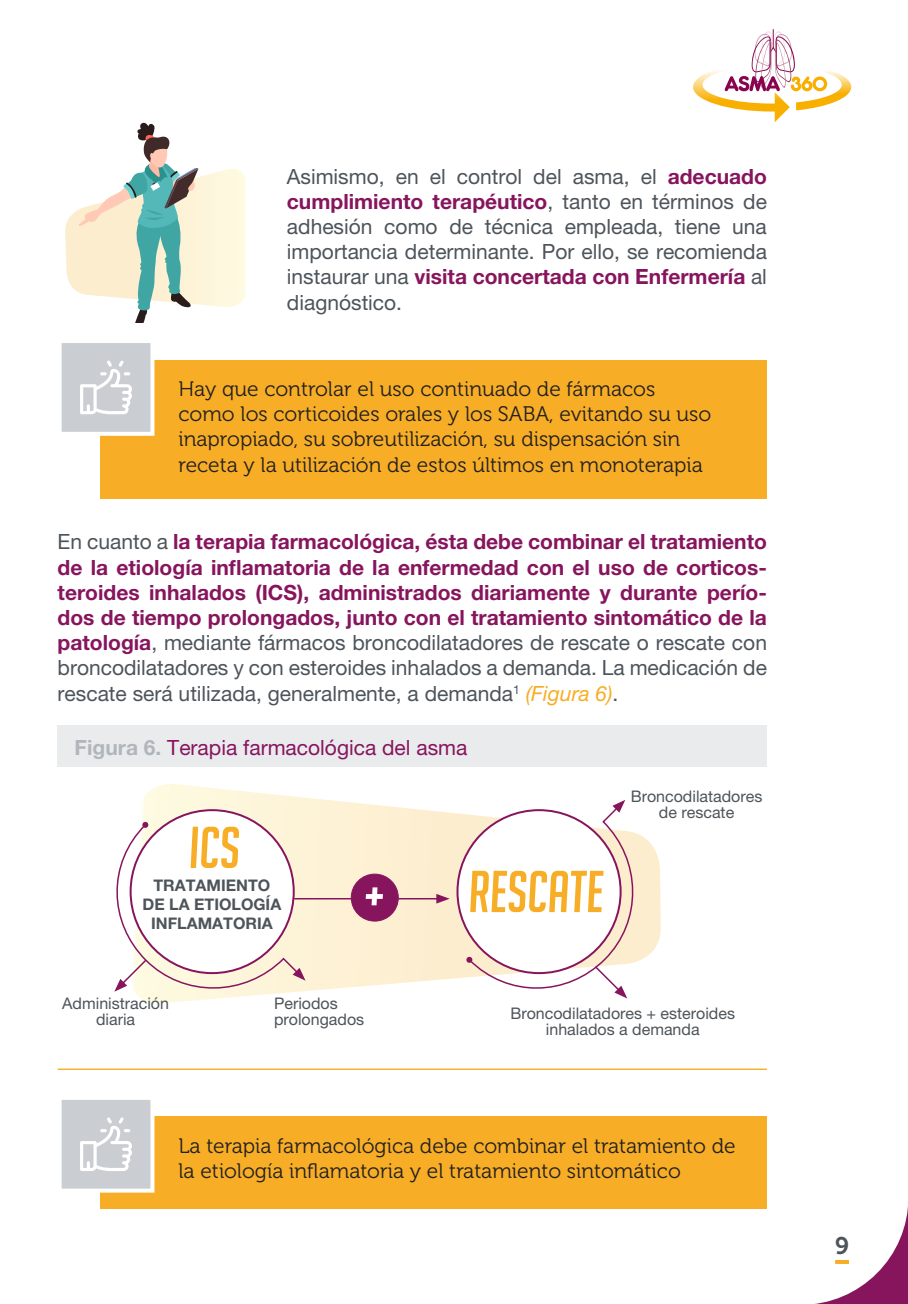
<style>
.page{position:relative;width:908px;height:1304px;background:#fff}
.page>*{position:absolute;margin:0;border:0;box-sizing:border-box;transform-origin:0 0}
.t1{font:italic 57.6px "Big Noodle Titling";color:#f7ae26}
.t2{font:24px "Museo 700";color:#4d545a}
.TEXTO{font:700 21px/25.2px "Helvetica Neue LT Pro";color:#87155d;text-align:justify}
.DESTACADO{font:21px/25.2px "Museo 300";color:#231f20}
.TEXTO-2{font:21px/25.2px "Helvetica Neue LT Pro";color:#4d545a;text-align:justify}
.t3{font:21px "Helvetica Neue LT Pro";color:#87155d}
.t4{font:16px/16px "Helvetica Neue LT Pro";color:#4d545a;text-align:center}
.t5{font:700 16px/19.2px "Helvetica Neue LT Pro";color:#4d545a;text-align:center}
.s1{font-weight:700;color:#87155d}
.s2{font-weight:400;color:#4d545a}
.s3{font-weight:400;font-style:italic;color:#f7ae26}
.s4{font-weight:700;color:#b0b6bb}
</style>
<div class="page">
<svg style="left:814px;top:1215px;width:93px;height:89px"></svg>
<hr style="left:834px;top:1260px;width:14px;height:4px;background:#f7ae26">
<svg style="left:693px;top:29px;width:157px;height:93px"></svg>
<div style="left:58px;top:726px;width:708px;height:41px;background:#e9ebed"></div>
<hr style="left:58px;top:1069px;width:708px;height:1px;background:#f7ae26">
<div style="left:100px;top:360px;width:666px;height:139px;background:#f7ae26"></div>
<div style="left:58px;top:339px;width:96px;height:97px;background:#caced2;border:4px solid #fff"></div>
<svg style="left:80px;top:360px;width:52px;height:54px"></svg>
<svg style="left:141px;top:784px;width:520px;height:220px"></svg>
<svg style="left:130px;top:810px;width:163px;height:163px"></svg>
<div style="left:351px;top:874px;width:47px;height:47px;background:#87155d;border-radius:50%"></div>
<div style="left:351px;top:874px;width:47px;height:47px;border:1px solid #87155d;border-radius:50%"></div>
<svg style="left:114px;top:822px;width:191px;height:178px"></svg>
<svg style="left:466px;top:800px;width:178px;height:198px"></svg>
<hr style="left:294px;top:898px;width:145px;height:1px;background:#87155d">
<svg style="left:436px;top:894px;width:13px;height:10px"></svg>
<svg style="left:365px;top:887px;width:18px;height:18px"></svg>
<div style="left:100px;top:1117px;width:666px;height:92px;background:#f7ae26"></div>
<div style="left:58px;top:1096px;width:96px;height:97px;background:#caced2;border:4px solid #fff"></div>
<svg style="left:80px;top:1117px;width:52px;height:54px"></svg>
<svg style="left:65px;top:122px;width:181px;height:200px"></svg>
<p class="TEXTO-2" style="left:287px;top:163px;width:481px">Asimismo, en el control del asma, el <span class="s1">adecuado cumplimiento terapéutico</span>, tanto en términos de adhesión como de técnica empleada, tiene una importancia determinante. Por ello, se recomienda instaurar una <span class="s1">visita concertada con Enfermería</span> al diagnóstico.</p>
<p class="DESTACADO" style="left:178px;top:377px;width:534px">Hay que controlar el uso continuado de fármacos como los corticoides orales y los SABA, evitando su uso inapropiado, su sobreutilización, su dispensación sin receta y la utilización de estos últimos en monoterapia</p>
<p class="TEXTO" style="left:58px;top:529px;width:710px"><span class="s2">En cuanto a</span> la terapia farmacológica, ésta debe combinar el tratamiento de la etiología inflamatoria de la enfermedad con el uso de corticos&shy;teroides inhalados (ICS), administrados diariamente y durante perío&shy;dos de tiempo prolongados, junto con el tratamiento sintomático de la patología<span class="s2">, mediante fármacos broncodilatadores de rescate o rescate con broncodilatadores y con esteroides inhalados a demanda. La medicación de rescate será utilizada, generalmente, a demanda</span><sup>1</sup> <span class="s3">(Figura 6)</span><span class="s2">.</span></p>
<p class="t3" style="left:75px;top:735px;width:394px"><span class="s4">Figura 6.</span> Terapia farmacológica del asma</p>
<p class="t1" style="left:189px;top:816px;width:53px">ICS</p>
<p class="t5" style="left:142px;top:875px;width:140px">TRATAMIENTO<br>DE LA ETIOLOGÍA<br>INFLAMATORIA</p>
<p class="t4" style="left:62px;top:995px;width:108px">Administración diaria</p>
<p class="t4" style="left:274px;top:995px;width:92px;text-align:left">Periodos prolongados</p>
<p class="t1" style="left:468px;top:861px;width:136px">RESCATE</p>
<p class="t4" style="left:630px;top:788px;width:133px">Broncodilatadores de rescate</p>
<p class="t4" style="left:510px;top:1005px;width:226px">Broncodilatadores + esteroides inhalados a demanda</p>
<p class="DESTACADO" style="left:178px;top:1133px;width:558px">La terapia farmacológica debe combinar el tratamiento de la etiología inflamatoria y el tratamiento sintomático</p>
<p class="t2" style="left:834px;top:1232px;width:15px">9</p>
</div>
